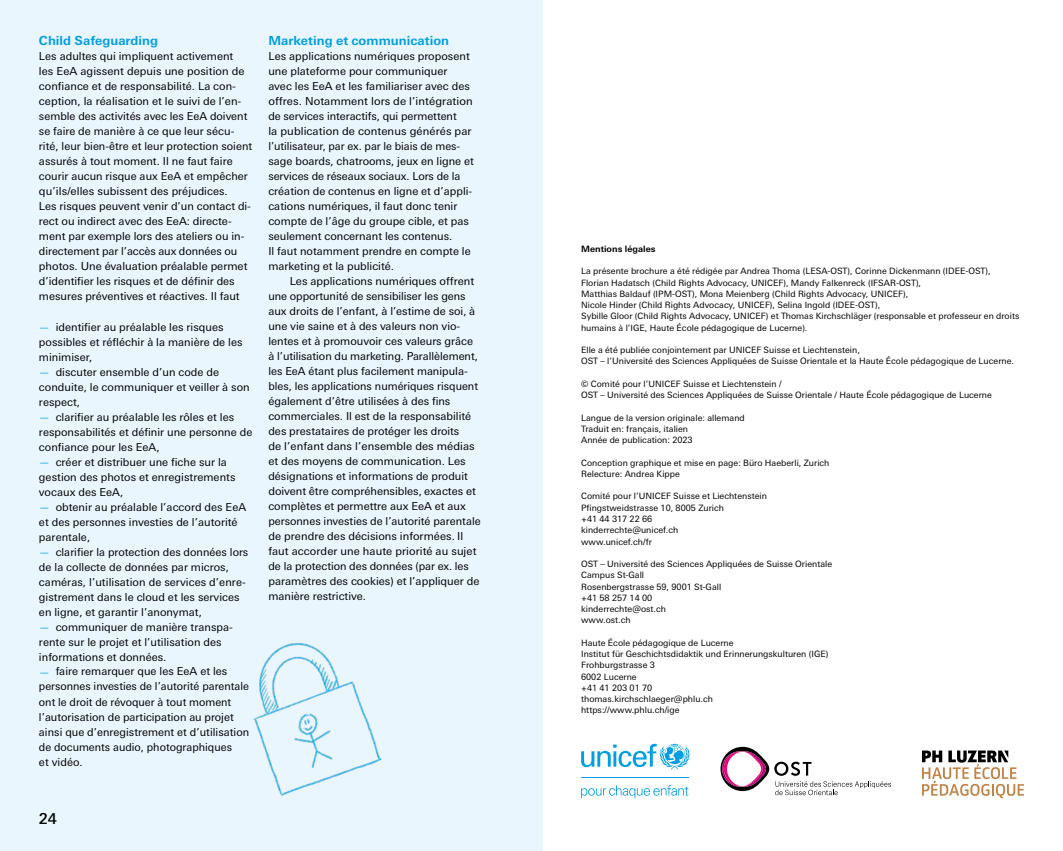
<style>
.page{position:relative;width:1063px;height:851px;background:#fff}
.page>*{position:absolute;margin:0;border:0;box-sizing:border-box;transform-origin:0 0}
.t1{font:500 15px "Univers Next Pro";color:#000}
.t2{font:700 12.5px "Univers Next Pro";letter-spacing:.005em;color:#009fe3}
.t3{font:11px/15px "Univers Next Pro";color:#000}
.t4{font:8.75px/11.2px "Univers Next Pro";letter-spacing:.005em;color:#000}
.t5{font:700 8.75px "Univers Next Pro";letter-spacing:.005em;color:#000}
.s1{color:#009fe3}
</style>
<div class="page">
<svg style="left:581px;top:743px;width:109px;height:26px"></svg>
<hr style="left:581px;top:777px;width:107px;height:1px;background:#009fe3">
<svg style="left:581px;top:785px;width:107px;height:13px"></svg>
<svg style="left:721px;top:746px;width:170px;height:49px"></svg>
<svg style="left:922px;top:750px;width:102px;height:48px"></svg>
<div style="left:0;top:0;width:542px;height:850px;background:#eaf6fe"></div>
<img style="left:253px;top:643px;width:129px;height:153px">
<p class="t2" style="left:39px;top:33px;width:121px">Child Safeguarding</p>
<p class="t3" style="left:39px;top:49px;width:215px">Les adultes qui impliquent activement<br>les EeA agissent depuis une position de confiance et de responsabilité. La con&shy;ception, la réalisation et le suivi de l’en&shy;semble des activités avec les EeA doivent se faire de manière à ce que leur sécu&shy;rité, leur bien-être et leur protection soient assurés à tout moment. Il ne faut faire courir aucun risque aux EeA et empêcher qu’ils/elles subissent des préjudices.<br>Les risques peuvent venir d’un contact di&shy;rect ou indirect avec des EeA: directe&shy;ment par exemple lors des ateliers ou in&shy;directement par l’accès aux données ou photos. Une évaluation préalable permet d’identifier les risques et de définir des mesures préventives et réactives. Il faut</p>
<p class="t3" style="left:39px;top:319px;width:205px"><span class="s1">—</span> identifier au préalable les risques possibles et réfléchir à la manière de les minimiser,</p>
<p class="t3" style="left:39px;top:364px;width:212px"><span class="s1">—</span> discuter ensemble d’un code de conduite, le communiquer et veiller à son respect,</p>
<p class="t3" style="left:39px;top:409px;width:215px"><span class="s1">—</span> clarifier au préalable les rôles et les responsabilités et définir une personne de confiance pour les EeA,</p>
<p class="t3" style="left:39px;top:454px;width:198px"><span class="s1">—</span> créer et distribuer une fiche sur la gestion des photos et enregistrements vocaux des EeA,</p>
<p class="t3" style="left:39px;top:499px;width:209px"><span class="s1">—</span> obtenir au préalable l’accord des EeA et des personnes investies de l’autorité parentale,</p>
<p class="t3" style="left:39px;top:544px;width:211px"><span class="s1">—</span> clarifier la protection des données lors de la collecte de données par micros, caméras, l’utilisation de services d’enre&shy;gistrement dans le cloud et les services en ligne, et garantir l’anonymat,</p>
<p class="t3" style="left:39px;top:619px;width:196px"><span class="s1">—</span> communiquer de manière transpa&shy;rente sur le projet et l’utilisation des informations et données.</p>
<p class="t3" style="left:39px;top:664px;width:212px"><span class="s1">—</span> faire remarquer que les EeA et les personnes investies de l’autorité parentale ont le droit de révoquer à tout moment l’autorisation de participation au projet ainsi que d’enregistrement et d’utilisation de documents audio, photographiques<br>et vidéo.</p>
<p class="t2" style="left:268px;top:33px;width:182px">Marketing et communication</p>
<p class="t3" style="left:268px;top:49px;width:207px">Les applications numériques proposent une plateforme pour communiquer<br>avec les EeA et les familiariser avec des offres. Notamment lors de l’intégration de services interactifs, qui permettent<br>la publication de contenus générés par l’utilisateur, par ex. par le biais de mes&shy;sage boards, chatrooms, jeux en ligne et services de réseaux sociaux. Lors de la création de contenus en ligne et d’appli&shy;cations numériques, il faut donc tenir compte de l’âge du groupe cible, et pas seulement concernant les contenus.<br>Il faut notamment prendre en compte le marketing et la publicité.</p>
<p class="t3" style="left:268px;top:274px;width:214px;text-indent:21px">Les applications numériques offrent une opportunité de sensibiliser les gens aux droits de l’enfant, à l’estime de soi, à une vie saine et à des valeurs non vio&shy;lentes et à promouvoir ces valeurs grâce à l’utilisation du marketing. Parallèlement, les EeA étant plus facilement manipula&shy;bles, les applications numériques risquent également d’être utilisées à des fins commerciales. Il est de la responsabilité des prestataires de protéger les droits<br>de l’enfant dans l’ensemble des médias et des moyens de communication. Les désignations et informations de produit doivent être compréhensibles, exactes et complètes et permettre aux EeA et aux personnes investies de l’autorité parentale de prendre des décisions informées. Il faut accorder une haute priorité au sujet de la protection des données (par ex. les paramètres des cookies) et l’appliquer de manière restrictive.</p>
<h1 class="t1" style="left:39px;top:809px;width:19px">24</h1>
<p class="t5" style="left:581px;top:243px;width:76px">Mentions légales</p>
<p class="t4" style="left:581px;top:265px;width:440px">La présente brochure a été rédigée par Andrea Thoma (LESA-OST), Corinne Dickenmann (IDEE-OST), Florian Hadatsch (Child Rights Advocacy, UNICEF), Mandy Falkenreck (IFSAR-OST),<br>Matthias Baldauf (IPM-OST), Mona Meienberg (Child Rights Advocacy, UNICEF),<br>Nicole Hinder (Child Rights Advocacy, UNICEF), Selina Ingold (IDEE-OST),<br>Sybille Gloor (Child Rights Advocacy, UNICEF) et Thomas Kirchschläger (responsable et professeur en droits humains à l’IGE, Haute École pédagogique de Lucerne).</p>
<p class="t4" style="left:581px;top:344px;width:435px">Elle a été publiée conjointement par UNICEF Suisse et Liechtenstein,<br>OST – l’Université des Sciences Appliquées de Suisse Orientale et la Haute École pédagogique de Lucerne.</p>
<p class="t4" style="left:581px;top:378px;width:412px">© Comité pour l’UNICEF Suisse et Liechtenstein /<br>OST – Université des Sciences Appliquées de Suisse Orientale / Haute École pédagogique de Lucerne</p>
<p class="t4" style="left:581px;top:412px;width:165px">Langue de la version originale: allemand<br>Traduit en: français, italien<br>Année de publication: 2023</p>
<p class="t4" style="left:581px;top:457px;width:250px">Conception graphique et mise en page: Büro Haeberli, Zurich<br>Relecture: Andrea Kippe</p>
<p class="t4" style="left:581px;top:490px;width:187px">Comité pour l’UNICEF Suisse et Liechtenstein<br>Pfingstweidstrasse 10, 8005 Zurich<br>+41 44 317 22 66<br>kinderrechte@unicef.ch<br>www.unicef.ch/fr</p>
<p class="t4" style="left:581px;top:558px;width:253px">OST – Université des Sciences Appliquées de Suisse Orientale<br>Campus St-Gall<br>Rosenbergstrasse 59, 9001 St-Gall<br>+41 58 257 14 00<br>kinderrechte@ost.ch<br>www.ost.ch</p>
<p class="t4" style="left:581px;top:637px;width:249px">Haute École pédagogique de Lucerne<br>Institut für Geschichtsdidaktik und Erinnerungskulturen (IGE)<br>Frohburgstrasse 3<br>6002 Lucerne<br>+41 41 203 01 70<br>thomas.kirchschlaeger@phlu.ch<br>https://www.phlu.ch/ige</p>
</div>
